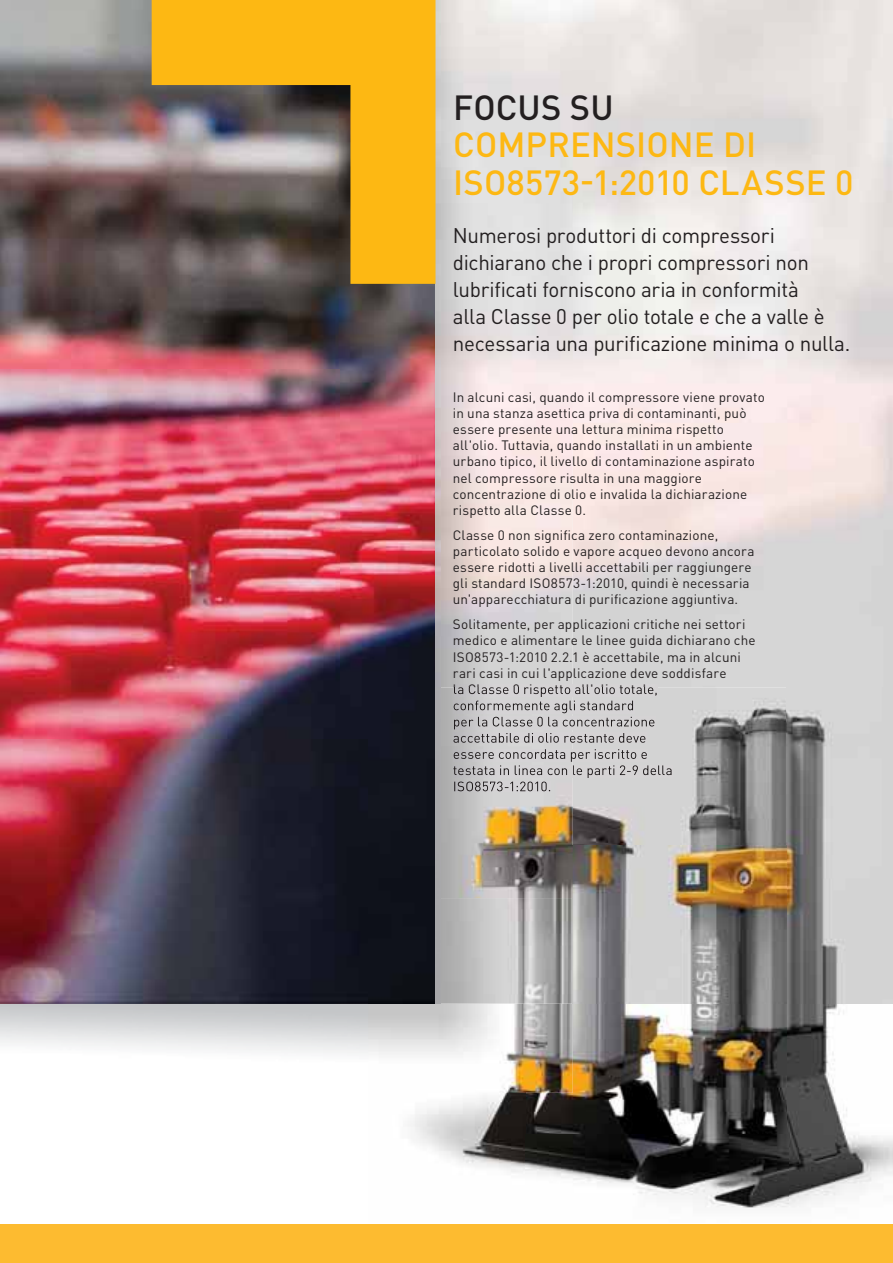
<style>
.page{position:relative;width:893px;height:1263px;background:#fff}
.page>*{position:absolute;margin:0;border:0;box-sizing:border-box;transform-origin:0 0}
.t1{font:500 34.5px/37.5px "DINOT";letter-spacing:.005em;color:#fdb813}
.t2{font:500 34.5px "DINOT";letter-spacing:.005em;color:#231f20}
.t3{font:21px/27px "DIN Pro";letter-spacing:-.015em;color:#231f20}
.t4{font:13.5px/16.2px "DINOT";letter-spacing:.01em;color:#231f20}
</style>
<div class="page">
<img style="left:0;top:740px;width:368px;height:314px">
<img style="left:0;top:0;width:436px;height:740px">
<svg style="left:152px;top:0;width:283px;height:284px;background:#b38c38"></svg>
<img style="left:526px;top:1004px;width:367px;height:204px">
<img style="left:408px;top:1093px;width:118px;height:80px">
<img style="left:573px;top:1003px;width:320px;height:1px">
<img style="left:573px;top:687px;width:320px;height:316px">
<img style="left:368px;top:1003px;width:205px;height:90px">
<img style="left:368px;top:687px;width:72px;height:316px">
<img style="left:436px;top:1003px;width:137px;height:1px">
<img style="left:440px;top:687px;width:133px;height:211px">
<img style="left:436px;top:898px;width:137px;height:105px">
<img style="left:454px;top:687px;width:92px;height:10px">
<img style="left:454px;top:700px;width:180px;height:13px">
<img style="left:454px;top:701px;width:95px;height:9px">
<img style="left:551px;top:717px;width:104px;height:12px">
<img style="left:454px;top:717px;width:97px;height:12px">
<img style="left:544px;top:733px;width:102px;height:10px">
<img style="left:454px;top:733px;width:90px;height:10px">
<img style="left:454px;top:749px;width:194px;height:13px">
<img style="left:454px;top:752px;width:79px;height:7px">
<img style="left:453px;top:765px;width:220px;height:13px">
<img style="left:453px;top:765px;width:89px;height:10px">
<img style="left:454px;top:781px;width:96px;height:10px">
<div style="left:0;top:1225px;width:893px;height:38px;background:#fdbb30"></div>
<h1 class="t2" style="left:453px;top:88px;width:162px">FOCUS SU</h1>
<h1 class="t1" style="left:453px;top:127px;width:402px">COMPRENSIONE DI<br>ISO8573-1:2010 CLASSE 0</h1>
<h2 class="t3" style="left:453px;top:225px;width:399px">Numerosi produttori di compressori dichiarano che i propri compressori non lubrificati forniscono aria in conformità<br>alla Classe 0 per olio totale e che a valle è necessaria una purificazione minima o nulla.</h2>
<p class="t4" style="left:453px;top:390px;width:313px">In alcuni casi, quando il compressore viene provato in una stanza asettica priva di contaminanti, può essere presente una lettura minima rispetto all'olio. Tuttavia, quando installati in un ambiente urbano tipico, il livello di contaminazione aspirato nel compressore risulta in una maggiore concentrazione di olio e invalida la dichiarazione rispetto alla Classe 0.</p>
<p class="t4" style="left:453px;top:528px;width:303px">Classe 0 non significa zero contaminazione, particolato solido e vapore acqueo devono ancora essere ridotti a livelli accettabili per raggiungere gli standard ISO8573-1:2010, quindi è necessaria un'apparecchiatura di purificazione aggiuntiva.</p>
<p class="t4" style="left:453px;top:618px;width:304px">Solitamente, per applicazioni critiche nei settori medico e alimentare le linee guida dichiarano che ISO8573-1:2010 2.2.1 è accettabile, ma in alcuni rari casi in cui l'applicazione deve soddisfare</p>
</div>
